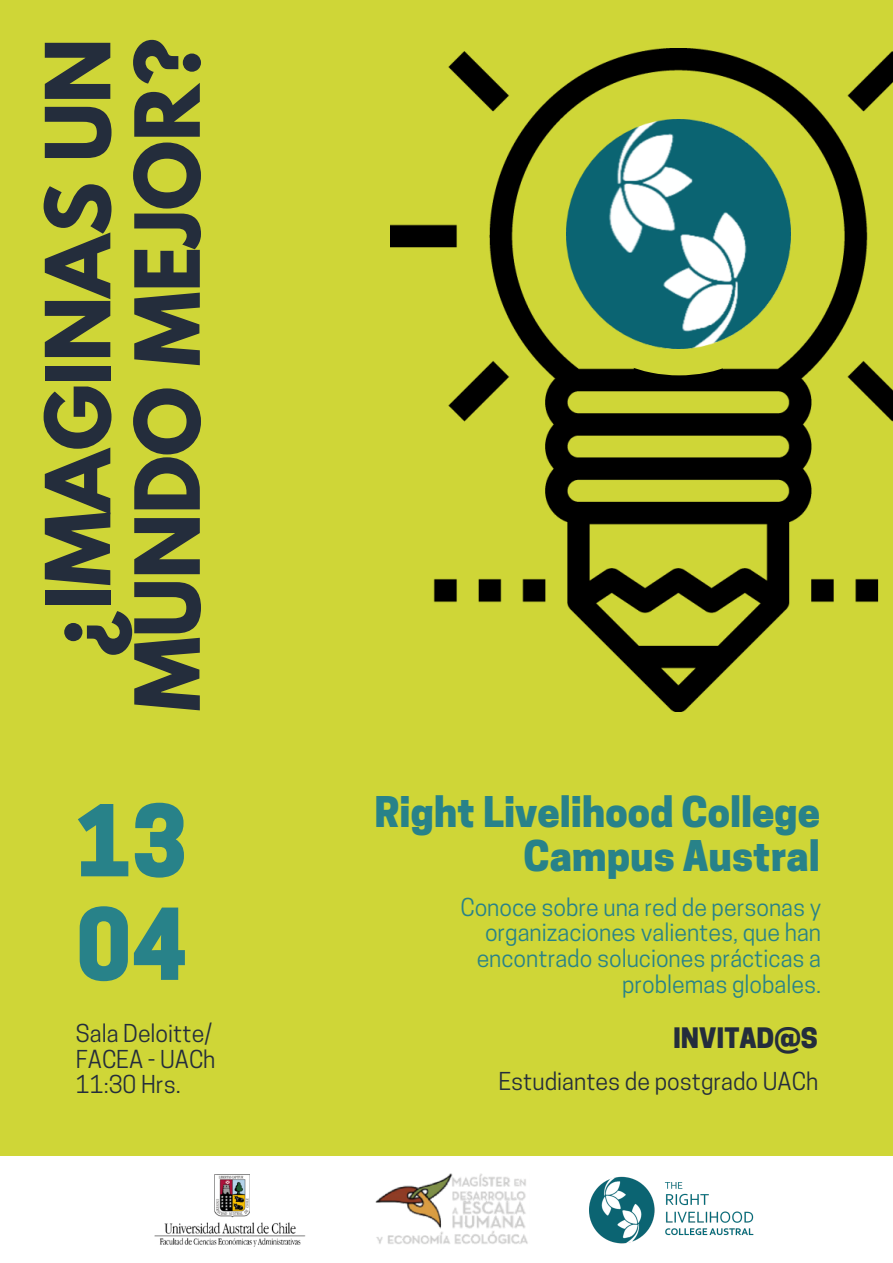
<style>
.page{position:relative;width:893px;height:1263px;background:#cfd637}
.page>*{position:absolute;margin:0;border:0;box-sizing:border-box;transform-origin:0 0}
.t1{font:800 92.7px/103.6px "Cooper Hewitt";color:#288289}
.t2{font:700 79.43px/89.5px "League Spartan";letter-spacing:-.01em;color:#242d3c;text-align:right}
.t3{font:800 39.75px/44.5px "Cooper Hewitt";color:#288289;text-align:right}
.t4{font:800 26.47px "Cooper Hewitt";color:#242d3c}
.t5{font:23.17px/25.9px "Cooper Hewitt";color:#288289;text-align:right}
.t6{font:23.17px/25.9px "Cooper Hewitt";color:#242d3c}
</style>
<div class="page">
<img style="left:391px;top:48px;width:502px;height:663px">
<svg style="left:537px;top:92px;width:283px;height:283px"></svg>
<img style="left:566px;top:119px;width:225px;height:230px">
<div style="left:0;top:1156px;width:893px;height:107px;background:#fff"></div>
<img style="left:375px;top:1173px;width:153px;height:71px">
<img style="left:154px;top:1174px;width:152px;height:72px">
<img style="left:589px;top:1176px;width:165px;height:68px">
<h2 class="t2" style="left:44px;top:712px;width:675px;rotate:-90deg">¿IMAGINAS UN<br>MUNDO MEJOR?</h2>
<h1 class="t1" style="left:76px;top:801px;width:113px">13<br>04</h1>
<h3 class="t3" style="left:374px;top:794px;width:447px">Right Livelihood College<br>Campus Austral</h3>
<p class="t5" style="left:460px;top:897px;width:362px">Conoce sobre una red de personas y organizaciones valientes, que han encontrado soluciones prácticas a problemas globales.</p>
<p class="t6" style="left:76px;top:1023px;width:141px">Sala Deloitte/<br>FACEA - UACh<br>11:30 Hrs.</p>
<p class="t4" style="left:673px;top:1028px;width:146px">INVITAD@S</p>
<p class="t6" style="left:498px;top:1071px;width:321px">Estudiantes de postgrado UACh</p>
</div>
